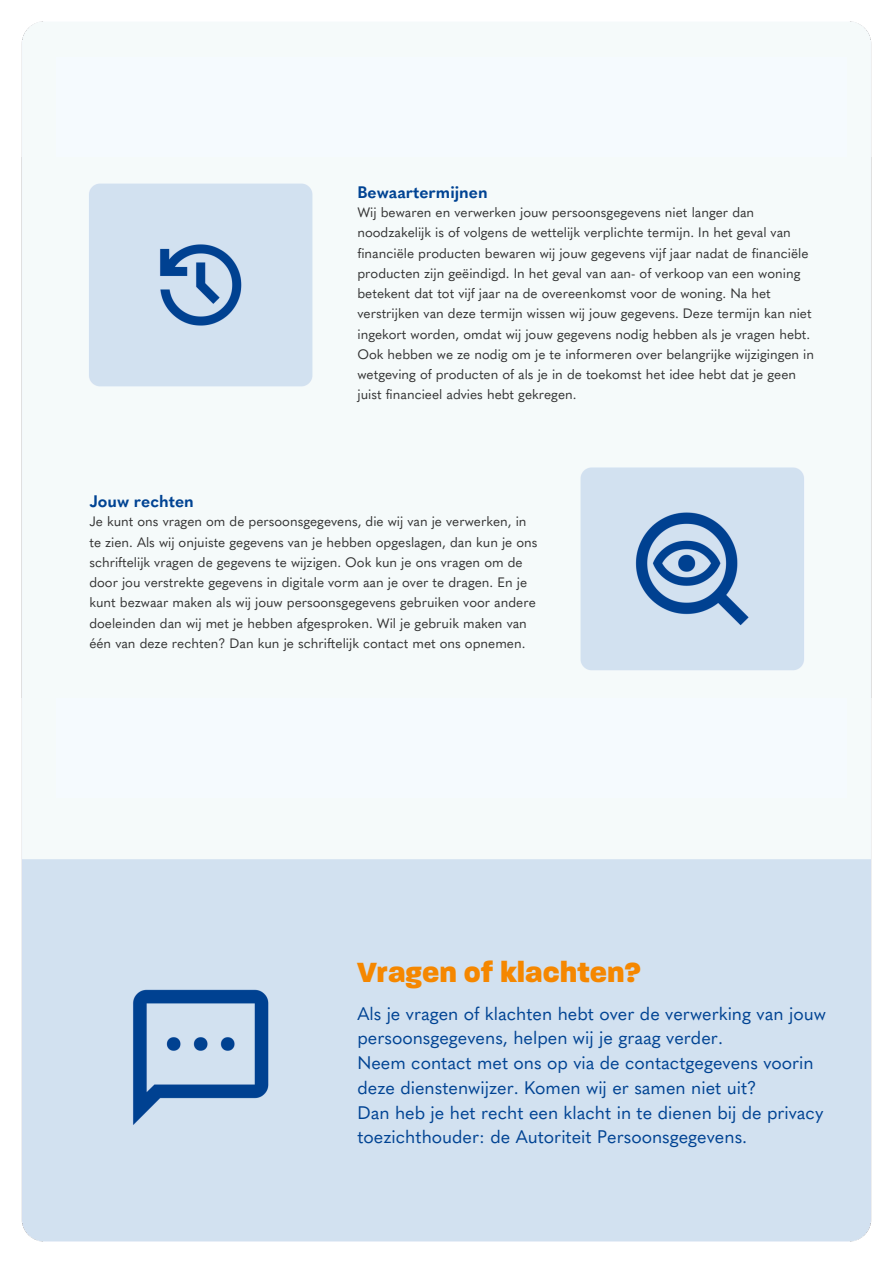
<style>
.page{position:relative;width:894px;height:1264px;background:#fff}
.page>*{position:absolute;margin:0;border:0;box-sizing:border-box;transform-origin:0 0}
.t1{font:800 30px "Paralucent";color:#f58700}
.t2{font:18px/24.8px "Quasimoda";color:#004393}
.t3{font:700 16.5px "Quasimoda";color:#004393}
.t4{font:13.5px/20.2px "Quasimoda";color:#333}
</style>
<div class="page">
<img style="left:21px;top:21px;width:851px;height:1221px">
<div style="left:56px;top:57px;width:790px;height:740px;background:#f5fafe"></div>
<img style="left:21px;top:157px;width:851px;height:540px">
<h2 class="t3" style="left:357px;top:182px;width:132px">Bewaartermijnen</h2>
<p class="t4" style="left:357px;top:202px;width:458px">Wij bewaren en verwerken jouw persoonsgegevens niet langer dan noodzakelijk is of volgens de wettelijk verplichte termijn. In het geval van financiële producten bewaren wij jouw gegevens vijf jaar nadat de financiële producten zijn geëindigd. In het geval van aan- of verkoop van een woning betekent dat tot vijf jaar na de overeenkomst voor de woning. Na het verstrijken van deze termijn wissen wij jouw gegevens. Deze termijn kan niet ingekort worden, omdat wij jouw gegevens nodig hebben als je vragen hebt.<br>Ook hebben we ze nodig om je te informeren over belangrijke wijzigingen in wetgeving of producten of als je in de toekomst het idee hebt dat je geen juist financieel advies hebt gekregen.</p>
<p class="t3" style="left:89px;top:491px;width:106px">Jouw rechten</p>
<h1 class="t4" style="left:89px;top:511px;width:449px">Je kunt ons vragen om de persoonsgegevens, die wij van je verwerken, in te zien. Als wij onjuiste gegevens van je hebben opgeslagen, dan kun je ons schriftelijk vragen de gegevens te wijzigen. Ook kun je ons vragen om de door jou verstrekte gegevens in digitale vorm aan je over te dragen. En je kunt bezwaar maken als wij jouw persoonsgegevens gebruiken voor andere doeleinden dan wij met je hebben afgesproken. Wil je gebruik maken van één van deze rechten? Dan kun je schriftelijk contact met ons opnemen.</h1>
<p class="t1" style="left:357px;top:959px;width:285px">Vragen of klachten?</p>
<p class="t2" style="left:357px;top:1001px;width:470px">Als je vragen of klachten hebt over de verwerking van jouw persoonsgegevens, helpen wij je graag verder.<br>Neem contact met ons op via de contactgegevens voorin deze dienstenwijzer. Komen wij er samen niet uit?<br>Dan heb je het recht een klacht in te dienen bij de privacy toezichthouder: de Autoriteit Persoonsgegevens.</p>
</div>
